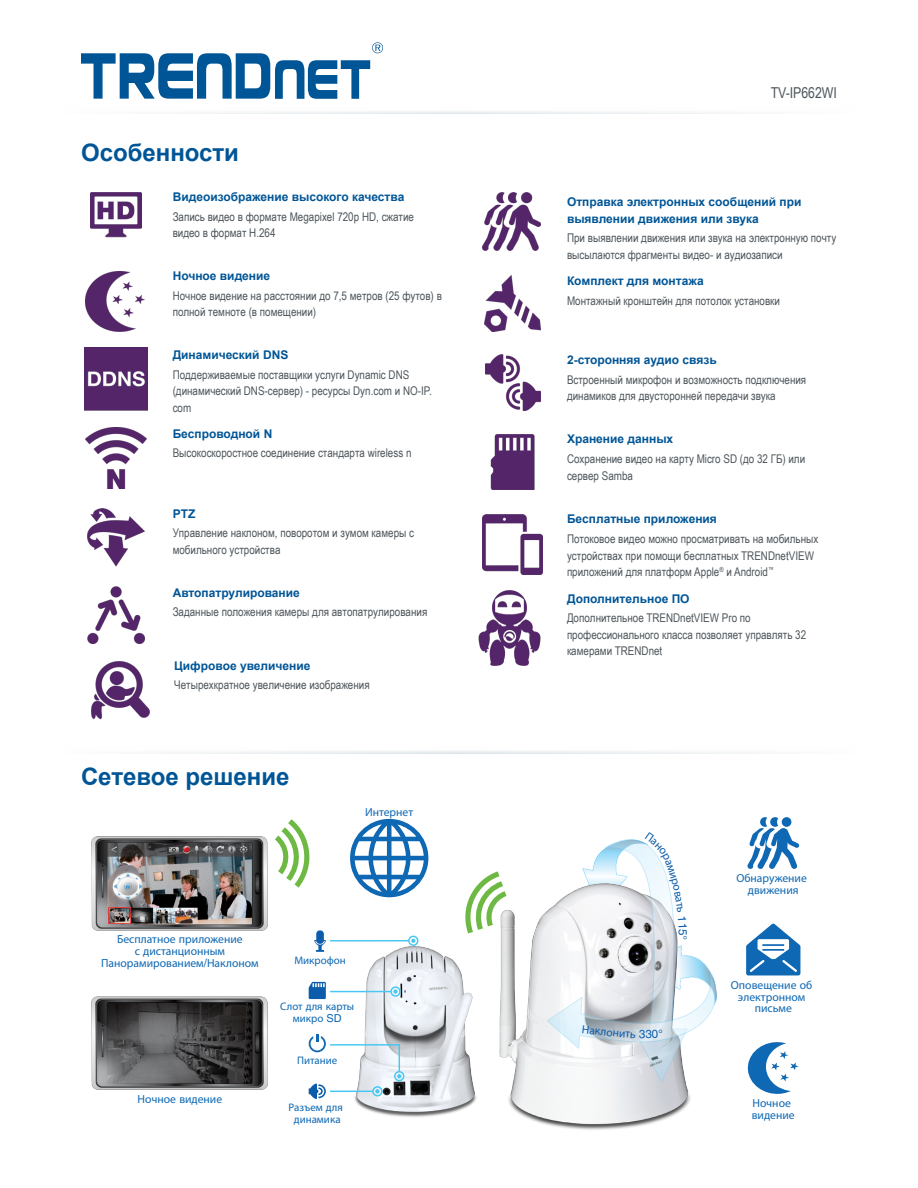
<style>
.page{position:relative;width:918px;height:1188px;background:#fff}
.page>*{position:absolute;margin:0;border:0;box-sizing:border-box;transform-origin:0 0}
.t1{font:700 24px "Arial";color:#005596}
.t2{font:15px "Arial Narrow";color:#4d555b}
.t3{font:12px/16.5px "Arial Narrow";color:#4d555b}
.t4{font:700 12px/16.5px "Arial";color:#005596}
.t5{font:11.7px/11.7px "Myriad Pro";color:#0e68b3;text-align:center}
.t6{font:11.7px "Helvetica";color:#0b5dab}
.t7{font:10.95px/11.7px "Myriad Pro";color:#0e68b3;text-align:center}
.s1{font-family:"Helvetica"}
</style>
<div class="page">
<svg style="left:170px;top:111px;width:579px;height:3px"></svg>
<svg style="left:81px;top:42px;width:302px;height:57px"></svg>
<img style="left:91px;top:662px;width:58px;height:57px">
<img style="left:482px;top:193px;width:58px;height:58px">
<img style="left:484px;top:275px;width:57px;height:57px">
<img style="left:485px;top:355px;width:55px;height:55px">
<img style="left:490px;top:435px;width:45px;height:55px">
<img style="left:482px;top:515px;width:60px;height:60px">
<img style="left:478px;top:591px;width:63px;height:74px">
<img style="left:87px;top:587px;width:57px;height:57px">
<img style="left:87px;top:509px;width:57px;height:57px">
<img style="left:85px;top:427px;width:61px;height:62px">
<img style="left:84px;top:347px;width:63px;height:63px">
<img style="left:86px;top:271px;width:59px;height:60px">
<img style="left:90px;top:192px;width:51px;height:46px">
<img style="left:499px;top:911px;width:192px;height:219px">
<img style="left:353px;top:945px;width:124px;height:172px">
<svg style="left:275px;top:819px;width:35px;height:69px"></svg>
<svg style="left:465px;top:871px;width:47px;height:68px"></svg>
<div style="left:372px;top:1086px;width:11px;height:10px;border:1px solid #46c7f4;border-radius:50%"></div>
<svg style="left:375px;top:1089px;width:5px;height:4px"></svg>
<hr style="left:330px;top:1091px;width:43px;height:1px;background:#46c7f4">
<svg style="left:309px;top:1084px;width:17px;height:15px"></svg>
<svg style="left:309px;top:982px;width:17px;height:17px"></svg>
<svg style="left:314px;top:930px;width:12px;height:22px"></svg>
<div style="left:390px;top:986px;width:11px;height:11px;border:1px solid #46c7f4;border-radius:50%"></div>
<svg style="left:393px;top:989px;width:5px;height:5px"></svg>
<hr style="left:330px;top:991px;width:61px;height:1px;background:#46c7f4">
<div style="left:408px;top:936px;width:10px;height:10px;border:1px solid #46c7f4;border-radius:50%"></div>
<svg style="left:411px;top:939px;width:4px;height:4px"></svg>
<hr style="left:330px;top:940px;width:79px;height:2px;background:#46c7f4">
<div style="left:394px;top:1071px;width:10px;height:10px;border:1px solid #46c7f4;border-radius:50%"></div>
<svg style="left:309px;top:1034px;width:92px;height:44px"></svg>
<svg style="left:350px;top:819px;width:78px;height:78px"></svg>
<img style="left:92px;top:996px;width:176px;height:94px">
<img style="left:92px;top:837px;width:176px;height:94px">
<svg style="left:747px;top:817px;width:52px;height:52px"></svg>
<svg style="left:746px;top:924px;width:54px;height:51px"></svg>
<svg style="left:747px;top:1042px;width:52px;height:52px"></svg>
<svg style="left:547px;top:839px;width:169px;height:243px"></svg>
<h1 class="t1" style="left:81px;top:136px;width:160px">Особенности</h1>
<p class="t4" style="left:173px;top:189px;width:233px">Видеоизображение высокого качества</p>
<p class="t3" style="left:173px;top:208px;width:243px">Запись видео в формате Megapixel 720p HD, сжатие видео в формат H.264</p>
<p class="t4" style="left:173px;top:268px;width:99px">Ночное видение</p>
<p class="t3" style="left:173px;top:287px;width:271px">Ночное видение на расстоянии до 7,5 метров (25 футов) в полной темноте (в помещении)</p>
<p class="t4" style="left:173px;top:347px;width:117px">Динамический DNS</p>
<p class="t3" style="left:173px;top:366px;width:261px">Поддерживаемые поставщики услуги Dynamic DNS (динамический DNS-сервер) - ресурсы Dyn.com и NO-IP. com</p>
<p class="t4" style="left:173px;top:425px;width:101px">Беспроводной N</p>
<p class="t3" style="left:173px;top:444px;width:240px">Высокоскоростное соединение стандарта wireless n</p>
<p class="t4" style="left:173px;top:506px;width:24px">PTZ</p>
<p class="t3" style="left:173px;top:524px;width:243px">Управление наклоном, поворотом и зумом камеры с мобильного устройства</p>
<p class="t4" style="left:173px;top:585px;width:129px">Автопатрулирование</p>
<p class="t3" style="left:173px;top:603px;width:256px">Заданные положения камеры для автопатрулирования</p>
<p class="t4" style="left:174px;top:658px;width:138px">Цифровое увеличение</p>
<p class="t3" style="left:174px;top:677px;width:197px">Четырехкратное увеличение изображения</p>
<h1 class="t1" style="left:81px;top:761px;width:210px">Сетевое pешение</h1>
<p class="t5" style="left:365px;top:806px;width:50px">Интернет</p>
<p class="t5" style="left:101px;top:933px;width:159px">Бесплатное приложение<br>с дистанционным<br>Панорамированием<span class="s1">/</span>Наклоном</p>
<p class="t5" style="left:138px;top:1093px;width:86px">Ночное видение</p>
<p class="t7" style="left:294px;top:954px;width:53px">Микрофон</p>
<p class="t7" style="left:280px;top:1001px;width:75px">Слот для карты микро <span class="s1">SD</span></p>
<p class="t7" style="left:297px;top:1054px;width:42px">Питание</p>
<p class="t7" style="left:289px;top:1102px;width:56px">Разъем для динамика</p>
<p class="t2" style="left:771px;top:81px;width:68px">TV-IP662WI</p>
<p class="t4" style="left:567px;top:194px;width:236px">Отправка электронных сообщений при выявлении движения или звука</p>
<p class="t3" style="left:567px;top:229px;width:271px">При выявлении движения или звука на электронную почту высылаются фрагменты видео- и аудиозаписи</p>
<p class="t4" style="left:567px;top:273px;width:138px">Комплект для монтажа</p>
<p class="t3" style="left:567px;top:292px;width:215px">Монтажный кронштейн для потолок установки</p>
<p class="t4" style="left:567px;top:352px;width:151px">2-сторонняя аудио связь</p>
<p class="t3" style="left:567px;top:371px;width:241px">Встроенный микрофон и возможность подключения динамиков для двусторонней передачи звука</p>
<p class="t4" style="left:567px;top:431px;width:108px">Хранение данных</p>
<p class="t3" style="left:567px;top:450px;width:240px">Сохранение видео на карту Micro SD (до 32 ГБ) или сервер Samba</p>
<p class="t4" style="left:567px;top:511px;width:151px">Бесплатные приложения</p>
<p class="t3" style="left:567px;top:530px;width:253px">Потоковое видео можно просматривать на мобильных устройствах при помощи бесплатных TRENDnetVIEW приложений для платформ Apple<sup>®</sup> и Android<sup>™</sup></p>
<p class="t4" style="left:567px;top:590px;width:124px">Дополнительное ПО</p>
<p class="t3" style="left:567px;top:609px;width:241px">Дополнительное TRENDnetVIEW Pro по профессионального класса позволяет управлять 32 камерами TRENDnet</p>
<p class="t6" style="left:690px;top:929px;width:8px;rotate:90deg">5</p>
<p class="t6" style="left:645px;top:1027px;width:8px">3</p>
<p class="t5" style="left:736px;top:872px;width:72px">Обнаружение движения</p>
<p class="t5" style="left:731px;top:979px;width:83px">Оповещение об электронном письме</p>
<p class="t5" style="left:752px;top:1098px;width:44px;text-align:left">Ночное видение</p>
</div>
